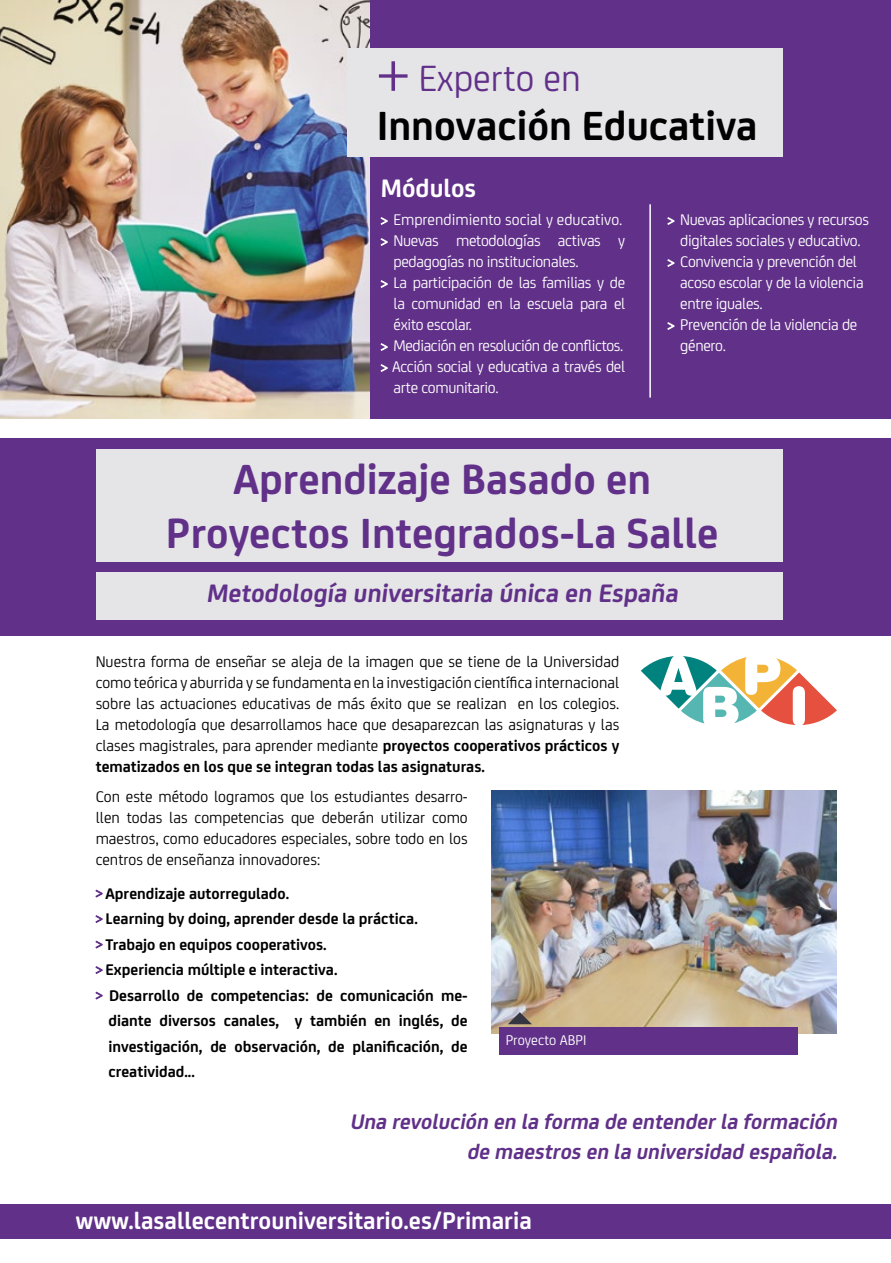
<style>
.page{position:relative;width:891px;height:1263px;background:#fff}
.page>*{position:absolute;margin:0;border:0;box-sizing:border-box;transform-origin:0 0}
.t1{font:700 45px/54px "Bankia";color:#613089;text-align:center}
.t2{font:700 43.5px "Bankia";color:#000}
.t3{font:39px "Bankia";color:#613089}
.t4{font:700 27px "Bankia";color:#613089}
.t5{font:700 27px "Bankia";color:#fff}
.t6{font:700 25.5px "Bankia";color:#fff}
.t7{font:italic 700 22.5px/30px "Bankia";color:#613089;text-align:right}
.t8{font:16.5px/21px "Bankia";color:#000;text-align:justify}
.t9{font:16.5px/21px "Bankia";letter-spacing:-.02em;color:#fff}
.t10{font:700 16.5px/25.5px "Bankia";color:#000}
.t11{font:15px "Bankia";color:#fff}
.s1{font-family:"Myriad Pro";font-size:55.5px}
.s2{font-weight:700}
</style>
<div class="page">
<div style="left:0;top:0;width:891px;height:418px;background:#613089"></div>
<div style="left:0;top:1204px;width:891px;height:34px;background:#613089"></div>
<img style="left:0;top:0;width:369px;height:419px">
<div style="left:347px;top:48px;width:435px;height:109px;background:#e5e4e7"></div>
<svg style="left:641px;top:656px;width:196px;height:69px"></svg>
<img style="left:492px;top:791px;width:345px;height:242px">
<svg style="left:508px;top:1012px;width:24px;height:12px"></svg>
<div style="left:499px;top:1027px;width:299px;height:27px;background:#613089"></div>
<svg style="left:95px;top:889px;width:8px;height:9px"></svg>
<svg style="left:95px;top:915px;width:8px;height:8px"></svg>
<svg style="left:95px;top:940px;width:8px;height:9px"></svg>
<svg style="left:95px;top:966px;width:8px;height:8px"></svg>
<svg style="left:95px;top:991px;width:8px;height:9px"></svg>
<div style="left:0;top:438px;width:891px;height:198px;background:#613089"></div>
<div style="left:96px;top:450px;width:686px;height:112px;background:#e5e4e7"></div>
<div style="left:96px;top:572px;width:686px;height:48px;background:#e5e4e7"></div>
<hr style="left:649px;top:204px;width:2px;height:194px;background:#fff">
<svg style="left:380px;top:217px;width:8px;height:8px"></svg>
<svg style="left:380px;top:238px;width:8px;height:8px"></svg>
<svg style="left:380px;top:280px;width:8px;height:8px"></svg>
<svg style="left:380px;top:343px;width:8px;height:8px"></svg>
<svg style="left:380px;top:364px;width:8px;height:8px"></svg>
<svg style="left:667px;top:217px;width:8px;height:8px"></svg>
<svg style="left:667px;top:259px;width:8px;height:8px"></svg>
<svg style="left:667px;top:322px;width:8px;height:8px"></svg>
<h3 class="t3" style="left:377px;top:50px;width:206px"><span class="s1">+</span> Experto en</h3>
<h2 class="t2" style="left:377px;top:93px;width:382px">Innovación Educativa</h2>
<h3 class="t5" style="left:381px;top:168px;width:97px">Módulos</h3>
<p class="t9" style="left:392px;top:208px;width:235px">Emprendimiento social y educativo.<br>Nuevas metodologías activas y pedagogías no institucionales.<br>La participación de las familias y de la comunidad en la escuela para el éxito escolar.<br>Mediación en resolución de conflictos.<br>Acción social y educativa a través del arte comunitario.</p>
<p class="t9" style="left:680px;top:208px;width:190px">Nuevas aplicaciones y recursos digitales sociales y educativo.<br>Convivencia y prevención del acoso escolar y de la violencia entre iguales.<br>Prevención de la violencia de género.</p>
<h1 class="t1" style="left:166px;top:449px;width:554px">Aprendizaje Basado en<br>Proyectos Integrados-La Salle</h1>
<h3 class="t4" style="left:207px;top:573px;width:477px">Metodología universitaria única en España</h3>
<p class="t8" style="left:96px;top:650px;width:525px">Nuestra forma de enseñar se aleja de la imagen que se tiene de la Universidad como teórica y aburrida y se fundamenta en la investigación científica internacional sobre las actuaciones educativas de más éxito que se realizan en los colegios.<br>La metodología que desarrollamos hace que desaparezcan las asignaturas y las clases magistrales, para aprender mediante <span class="s2">proyectos cooperativos prácticos y tematizados en los que se integran todas las asignaturas.</span></p>
<p class="t8" style="left:96px;top:785px;width:374px">Con este método logramos que los estudiantes desarro&shy;llen todas las competencias que deberán utilizar como maestros, como educadores especiales, sobre todo en los centros de enseñanza innovadores:</p>
<p class="t10" style="left:106px;top:879px;width:364px">Aprendizaje autorregulado.<br>Learning by doing, aprender desde la práctica.<br>Trabajo en equipos cooperativos.<br>Experiencia múltiple e interactiva.<br>Desarrollo de competencias: de comunicación me&shy;diante diversos canales, y también en inglés, de investigación, de observación, de planificación, de creatividad...</p>
<p class="t11" style="left:506px;top:1030px;width:82px">Proyecto ABPI</p>
<h3 class="t7" style="left:350px;top:1105px;width:494px">Una revolución en la forma de entenderla formación de maestrosen la universidad española.</h3>
<h3 class="t6" style="left:76px;top:1202px;width:457px">www.lasallecentrouniversitario.es/Primaria</h3>
</div>
